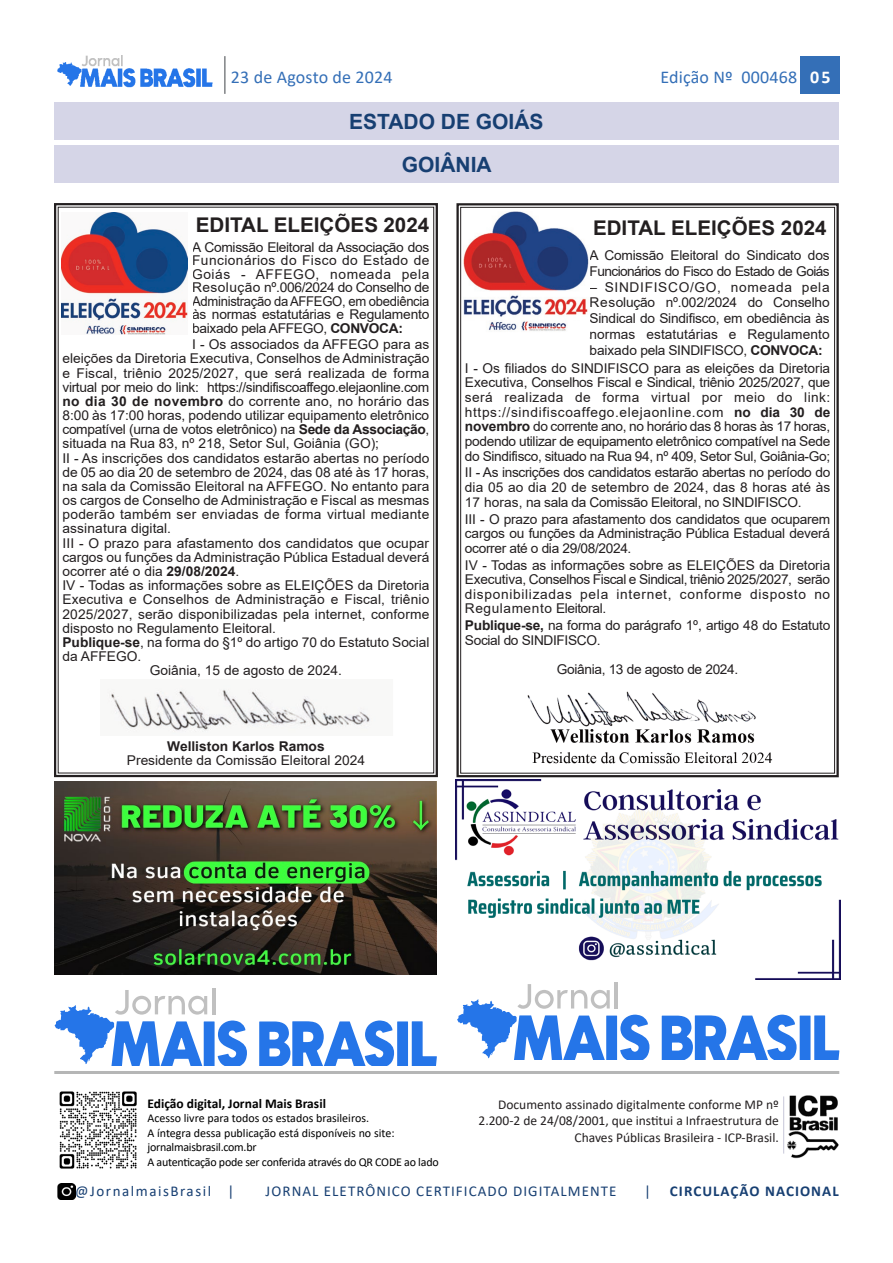
<style>
.page{position:relative;width:893px;height:1263px;background:#fff}
.page>*{position:absolute;margin:0;border:0;box-sizing:border-box;transform-origin:0 0}
.t1{font:700 21px/43px "Arial";color:#173f72;text-align:center}
.t2{font:700 20.25px "Arial";color:#231f20}
.t3{font:18px "Calibri";letter-spacing:.01em;color:#346fb7}
.t4{font:15px "Calibri";letter-spacing:.07em;color:#173f72}
.t5{font:15px "Calibri";letter-spacing:.105em;color:#173f72}
.t6{font:700 15px "Calibri";letter-spacing:.07em;color:#173f72}
.t7{font:13.5px/14.5px "Arial";color:#231f20;text-align:justify}
.t8{font:13.5px/15.8px "Arial";letter-spacing:-.025em;color:#231f20}
.t9{font:13.5px/16.2px "Calibri";color:#231f20;text-align:right}
.t10{font:13.5px "Arial";letter-spacing:.02em;color:#231f20}
.t11{font:700 13.5px "Calibri";color:#000}
.t12{font:700 13.5px "Arial";color:#231f20}
.t13{font:12px/14.4px "Calibri";letter-spacing:-.01em;color:#000}
.s1{font-weight:700;color:#fff}
.s2{font-weight:700}
</style>
<div class="page">
<div style="left:800px;top:56px;width:40px;height:38px;background:#346fb7"></div>
<hr style="left:224px;top:56px;width:2px;height:38px;background:#808285">
<img style="left:57px;top:56px;width:156px;height:32px">
<img style="left:59px;top:1091px;width:78px;height:78px">
<img style="left:57px;top:1184px;width:18px;height:16px">
<hr style="left:54px;top:1071px;width:785px;height:3px;background:#b5b6b6">
<img style="left:783px;top:1095px;width:56px;height:64px">
<hr style="left:783px;top:1096px;width:1px;height:57px;background:#c7c7d9">
<div style="left:54px;top:102px;width:785px;height:38px;background:#d5d5e7"></div>
<div style="left:54px;top:145px;width:785px;height:38px;background:#d5d5e7"></div>
<div style="left:54px;top:203px;width:384px;height:574px;border:2px solid #231f20"></div>
<img style="left:61px;top:212px;width:126px;height:122px">
<img style="left:108px;top:689px;width:264px;height:43px">
<img style="left:456px;top:779px;width:384px;height:201px">
<div style="left:456px;top:203px;width:383px;height:574px;border:2px solid #231f20"></div>
<img style="left:464px;top:211px;width:125px;height:120px">
<img style="left:527px;top:691px;width:246px;height:73px">
<hr style="left:614px;top:982px;width:4px;height:26px;background:#c0c0c0">
<svg style="left:457px;top:984px;width:192px;height:76px"></svg>
<svg style="left:662px;top:1015px;width:177px;height:45px"></svg>
<hr style="left:212px;top:988px;width:3px;height:26px;background:#c0c0c0">
<svg style="left:55px;top:990px;width:192px;height:76px"></svg>
<svg style="left:259px;top:1020px;width:178px;height:46px"></svg>
<img style="left:54px;top:781px;width:383px;height:193px">
<h3 class="t3" style="left:231px;top:65px;width:163px">23 de Agosto de 2024</h3>
<h3 class="t3" style="left:660px;top:65px;width:172px">Edição Nº 000468 <span class="s1">05</span></h3>
<h1 class="t1" style="left:349px;top:100px;width:196px">ESTADO DE GOIÁS<br>GOIÂNIA</h1>
<h2 class="t2" style="left:196px;top:211px;width:235px">EDITAL ELEIÇÕES 2024</h2>
<p class="t7" style="left:192px;top:240px;width:239px;line-height:13.5px">A Comissão Eleitoral da Associação dos Funcionários do Fisco do Estado de Goiás - AFFEGO, nomeada pela Resolução nº.006/2024 do Conselho de Administração da AFFEGO, em obediência às normas estatutárias e Regulamento baixado pela AFFEGO, <span class="s2">CONVOCA:</span></p>
<p class="t7" style="left:192px;top:337px;width:239px">I - Os associados da AFFEGO para as</p>
<p class="t7" style="left:62px;top:351px;width:369px">eleições da Diretoria Executiva, Conselhos de Administração</p>
<p class="t7" style="left:62px;top:365px;width:368px">e Fiscal, triênio 2025/2027, que será realizada de forma</p>
<p class="t8" style="left:62px;top:379px;width:368px">virtual por meio do link: https://sindifiscoaffego.elejaonline.com</p>
<p class="t7" style="left:62px;top:394px;width:368px"><span class="s2">no dia 30 de novembro</span> do corrente ano, no horário das</p>
<p class="t7" style="left:62px;top:408px;width:368px">8:00 às 17:00 horas, podendo utilizar equipamento eletrônico</p>
<p class="t8" style="left:62px;top:421px;width:368px">compatível (urna de votos eletrônico) na <span class="s2">Sede da Associação</span>,</p>
<p class="t7" style="left:62px;top:436px;width:318px">situada na Rua 83, nº 218, Setor Sul, Goiânia (GO);</p>
<p class="t7" style="left:62px;top:450px;width:368px">II - As inscrições dos candidatos estarão abertas no período</p>
<p class="t7" style="left:62px;top:465px;width:368px">de 05 ao dia 20 de setembro de 2024, das 08 até às 17 horas,</p>
<p class="t7" style="left:62px;top:479px;width:368px">na sala da Comissão Eleitoral na AFFEGO. No entanto para</p>
<p class="t7" style="left:62px;top:493px;width:368px">os cargos de Conselho de Administração e Fiscal as mesmas</p>
<p class="t10" style="left:62px;top:505px;width:368px">poderão também ser enviadas de forma virtual mediante</p>
<p class="t7" style="left:62px;top:521px;width:110px">assinatura digital.</p>
<p class="t7" style="left:62px;top:535px;width:368px">III - O prazo para afastamento dos candidatos que ocupar</p>
<p class="t7" style="left:62px;top:550px;width:368px">cargos ou funções da Administração Pública Estadual deverá</p>
<p class="t7" style="left:62px;top:564px;width:178px">ocorrer até o dia <span class="s2">29/08/2024</span>.</p>
<p class="t7" style="left:62px;top:578px;width:368px">IV - Todas as informações sobre as ELEIÇÕES da Diretoria</p>
<p class="t7" style="left:62px;top:592px;width:368px">Executiva e Conselhos de Administração e Fiscal, triênio</p>
<p class="t7" style="left:62px;top:606px;width:368px">2025/2027, serão disponibilizadas pela internet, conforme</p>
<p class="t7" style="left:62px;top:621px;width:215px">disposto no Regulamento Eleitoral.</p>
<p class="t7" style="left:62px;top:635px;width:369px"><span class="s2">Publique-se</span>, na forma do §1º do artigo 70 do Estatuto Social</p>
<p class="t7" style="left:62px;top:649px;width:80px">da AFFEGO.</p>
<p class="t7" style="left:150px;top:663px;width:194px">Goiânia, 15 de agosto de 2024.</p>
<p class="t12" style="left:167px;top:737px;width:159px">Welliston Karlos Ramos</p>
<p class="t7" style="left:127px;top:753px;width:240px">Presidente da Comissão Eleitoral 2024</p>
<h2 class="t2" style="left:593px;top:213px;width:235px">EDITAL ELEIÇÕES 2024</h2>
<p class="t8" style="left:589px;top:247px;width:242px">A Comissão Eleitoral do Sindicato dos<br>Funcionários do Fisco do Estado de Goiás</p>
<p class="t7" style="left:589px;top:279px;width:242px;line-height:15.8px">– SINDIFISCO/GO, nomeada pela Resolução nº.002/2024 do Conselho Sindical do Sindifisco, em obediência às normas estatutárias e Regulamento baixado pela SINDIFISCO, <span class="s2">CONVOCA:</span></p>
<p class="t7" style="left:465px;top:361px;width:367px">I - Os filiados do SINDIFISCO para as eleições da Diretoria Executiva, Conselhos Fiscal e Sindical, triênio 2025/2027, que será realizada de forma virtual por meio do link: https://sindifiscoaffego.elejaonline.com <span class="s2">no dia 30 de novembro</span> do corrente ano, no horário das 8 horas às 17 horas, podendo utilizar de equipamento eletrônico compatível na Sede do Sindifisco, situado na Rua 94, nº 409, Setor Sul, Goiânia-Go;</p>
<p class="t7" style="left:465px;top:465px;width:367px">II - As inscrições dos candidatos estarão abertas no período do dia 05 ao dia 20 de setembro de 2024, das 8 horas até às 17 horas, na sala da Comissão Eleitoral, no SINDIFISCO.</p>
<p class="t7" style="left:465px;top:511px;width:367px">III - O prazo para afastamento dos candidatos que ocuparem cargos ou funções da Administração Pública Estadual deverá ocorrer até o dia 29/08/2024.</p>
<p class="t7" style="left:465px;top:557px;width:367px">IV - Todas as informações sobre as ELEIÇÕES da Diretoria Executiva, Conselhos Fiscal e Sindical, triênio 2025/2027, serão disponibilizadas pela internet, conforme disposto no Regulamento Eleitoral.</p>
<p class="t7" style="left:465px;top:618px;width:367px"><span class="s2">Publique-se,</span> na forma do parágrafo 1º, artigo 48 do Estatuto<br>Social do SINDIFISCO.</p>
<p class="t8" style="left:557px;top:661px;width:183px">Goiânia, 13 de agosto de 2024.</p>
<p class="t11" style="left:147px;top:1094px;width:180px">Edição digital, Jornal Mais Brasil</p>
<p class="t13" style="left:147px;top:1111px;width:293px">Acesso livre para todos os estados brasileiros.<br>A íntegra dessa publicação está disponíveis no site: jornalmaisbrasil.com.br<br>A autenticação pode ser conferida através do QR CODE ao lado</p>
<p class="t9" style="left:479px;top:1096px;width:302px">Documento assinado digitalmente conforme MP nº<br>2.200-2 de 24/08/2001, que institui a Infraestrutura de<br>Chaves Públicas Brasileira - ICP-Brasil.</p>
<p class="t5" style="left:75px;top:1181px;width:161px">@JornalmaisBrasil |</p>
<p class="t4" style="left:266px;top:1181px;width:352px">JORNAL ELETRÔNICO CERTIFICADO DIGITALMENTE</p>
<p class="t4" style="left:644px;top:1181px;width:8px">|</p>
<p class="t6" style="left:670px;top:1181px;width:170px">CIRCULAÇÃO NACIONAL</p>
</div>
